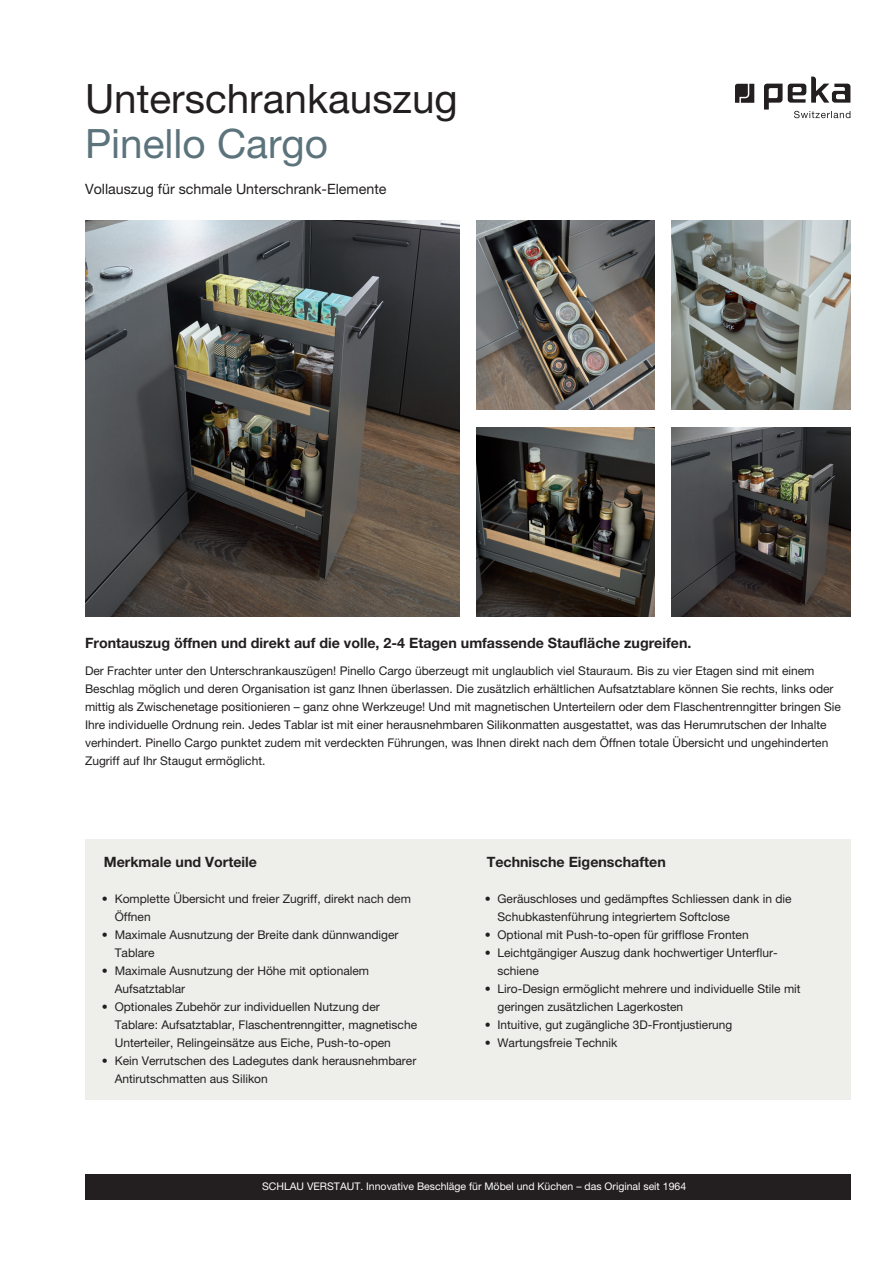
<style>
.page{position:relative;width:893px;height:1263px;background:#fff}
.page>*{position:absolute;margin:0;border:0;box-sizing:border-box;transform-origin:0 0}
.t1{font:40.5px "Helvetica Neue LT Pro";color:#231f20}
.t2{font:40.5px "Helvetica Neue LT Pro";color:#5c737c}
.t3{font:700 14.25px "Helvetica Neue LT Pro";color:#231f20}
.t4{font:14.25px "Helvetica Neue LT Pro";color:#231f20}
.t5{font:12px/18px "Helvetica Neue LT Pro";color:#231f20}
.t6{font:10.5px "Helvetica Neue LT Pro";color:#fff}
</style>
<div class="page">
<svg style="left:735px;top:84px;width:19px;height:19px"></svg>
<svg style="left:764px;top:77px;width:86px;height:41px"></svg>
<div style="left:85px;top:1174px;width:765px;height:25px;background:#231f20"></div>
<div style="left:85px;top:839px;width:765px;height:261px;background:#eeefeb"></div>
<img style="left:85px;top:221px;width:374px;height:396px">
<img style="left:476px;top:221px;width:179px;height:189px">
<img style="left:672px;top:221px;width:178px;height:189px">
<img style="left:476px;top:428px;width:179px;height:189px">
<img style="left:672px;top:428px;width:178px;height:189px">
<h1 class="t1" style="left:85px;top:74px;width:374px">Unterschrankauszug</h1>
<h1 class="t2" style="left:85px;top:119px;width:244px">Pinello Cargo</h1>
<p class="t4" style="left:85px;top:180px;width:303px">Vollauszug für schmale Unterschrank-Elemente</p>
<p class="t3" style="left:85px;top:634px;width:608px">Frontauszug öffnen und direkt auf die volle, 2-4 Etagen umfassende Staufläche zugreifen.</p>
<p class="t5" style="left:85px;top:662px;width:757px">Der Frachter unter den Unterschrankauszügen! Pinello Cargo überzeugt mit unglaublich viel Stauraum. Bis zu vier Etagen sind mit einem Beschlag möglich und deren Organisation ist ganz Ihnen überlassen. Die zusätzlich erhältlichen Aufsatztablare können Sie rechts, links oder mittig als Zwischenetage positionieren – ganz ohne Werkzeuge! Und mit magnetischen Unterteilern oder dem Flaschentrenngitter bringen Sie Ihre individuelle Ordnung rein. Jedes Tablar ist mit einer herausnehmbaren Silikonmatten ausgestattet, was das Herumrutschen der Inhalte verhindert. Pinello Cargo punktet zudem mit verdeckten Führungen, was Ihnen direkt nach dem Öffnen totale Übersicht und ungehinderten Zugriff auf Ihr Staugut ermöglicht.</p>
<p class="t3" style="left:104px;top:853px;width:155px">Merkmale und Vorteile</p>
<p class="t5" style="left:115px;top:889px;width:298px;text-indent:-13px">• Komplette Übersicht und freier Zugriff, direkt nach dem<br>Öffnen</p>
<p class="t5" style="left:115px;top:925px;width:285px;text-indent:-13px">• Maximale Ausnutzung der Breite dank dünnwandiger<br>Tablare</p>
<p class="t5" style="left:115px;top:961px;width:256px;text-indent:-13px">• Maximale Ausnutzung der Höhe mit optionalem<br>Aufsatztablar</p>
<p class="t5" style="left:115px;top:997px;width:304px;text-indent:-13px">• Optionales Zubehör zur individuellen Nutzung der<br>Tablare: Aufsatztablar, Flaschentrenngitter, magnetische<br>Unterteiler, Relingeinsätze aus Eiche, Push-to-open</p>
<p class="t5" style="left:115px;top:1051px;width:303px;text-indent:-13px">• Kein Verrutschen des Ladegutes dank herausnehmbarer<br>Antirutschmatten aus Silikon</p>
<p class="t3" style="left:487px;top:853px;width:181px">Technische Eigenschaften</p>
<p class="t5" style="left:497px;top:889px;width:296px;text-indent:-13px">• Geräuschloses und gedämpftes Schliessen dank in die<br>Schubkastenführung integriertem Softclose</p>
<p class="t5" style="left:485px;top:925px;width:265px">• Optional mit Push-to-open für grifflose Fronten</p>
<p class="t5" style="left:497px;top:943px;width:282px;text-indent:-13px">• Leichtgängiger Auszug dank hochwertiger Unterflur&shy;schiene</p>
<p class="t5" style="left:497px;top:979px;width:305px;text-indent:-13px">• Liro-Design ermöglicht mehrere und individuelle Stile mit geringen zusätzlichen Lagerkosten</p>
<p class="t5" style="left:485px;top:1015px;width:249px">• Intuitive, gut zugängliche 3D-Frontjustierung</p>
<p class="t5" style="left:485px;top:1033px;width:134px">• Wartungsfreie Technik</p>
<p class="t6" style="left:262px;top:1180px;width:426px">SCHLAU VERSTAUT. Innovative Beschläge für Möbel und Küchen – das Original seit 1964</p>
</div>
